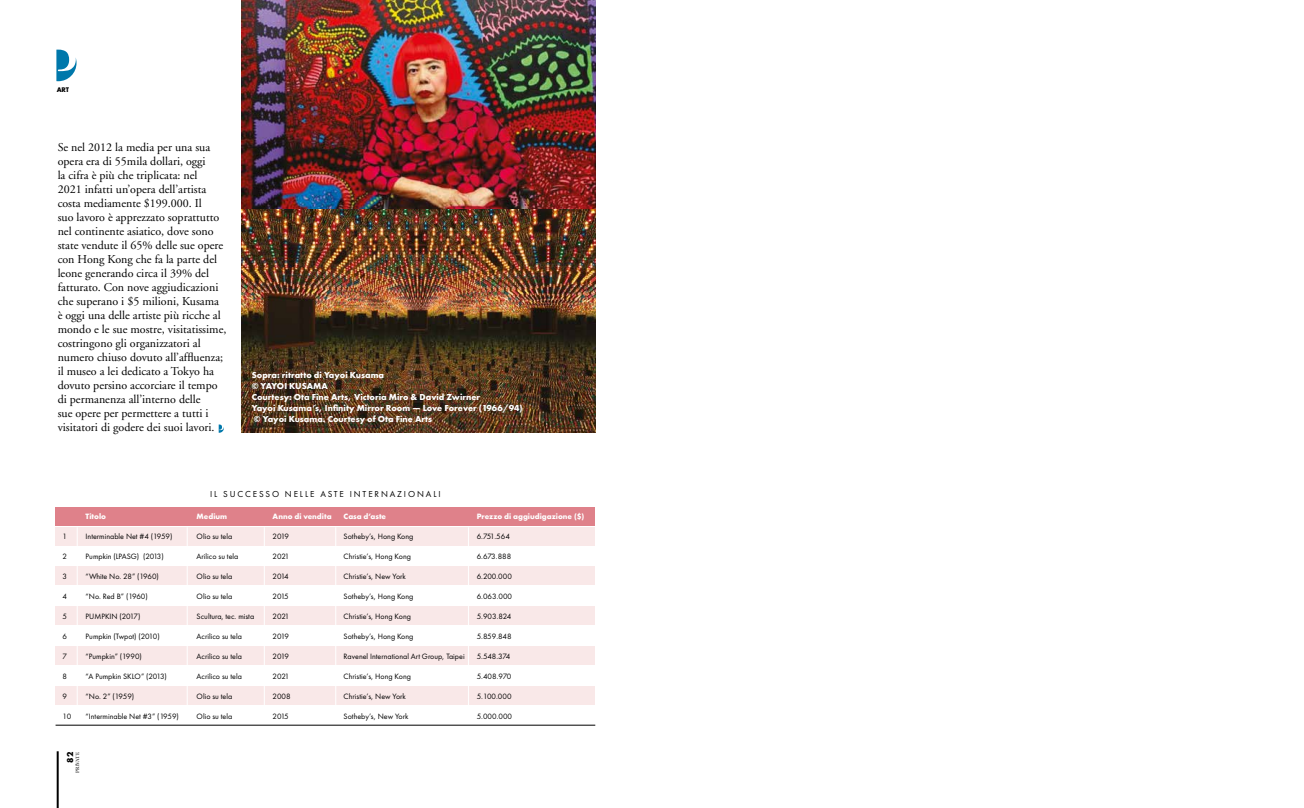
<style>
.page{position:relative;width:1304px;height:808px;background:#fff}
.page>*{position:absolute;margin:0;border:0;box-sizing:border-box;transform-origin:0 0}
.t1{font:12px/14px "Adobe Garamond";color:#000}
.t2{font:700 9px/11px "Futura PT";color:#fff}
.t3{font:9px "Futura PT";letter-spacing:.21em;color:#000}
.t4{font:700 9px "Futura PT";color:#000}
.t5{font:8px "Futura PT";color:#000}
.t6{font:700 8px "Futura PT";color:#fff}
.t7{font:700 7px "Futura PT";color:#000}
.t8{font:5px "Baskerville";color:#000}
</style>
<div class="page">
<svg style="left:56px;top:50px;width:21px;height:31px"></svg>
<hr style="left:57px;top:751px;width:2px;height:57px;background:#000">
<img style="left:241px;top:0;width:354px;height:432px">
<div style="left:56px;top:687px;width:539px;height:18px;background:#f9e8e8"></div>
<div style="left:56px;top:647px;width:539px;height:18px;background:#f9e8e8"></div>
<div style="left:56px;top:606px;width:539px;height:18px;background:#f9e8e8"></div>
<div style="left:56px;top:566px;width:539px;height:18px;background:#f9e8e8"></div>
<div style="left:56px;top:527px;width:539px;height:18px;background:#f9e8e8"></div>
<div style="left:56px;top:508px;width:539px;height:18px;background:#df818a"></div>
<hr style="left:77px;top:527px;width:1px;height:198px;background:#fff">
<hr style="left:187px;top:527px;width:1px;height:198px;background:#fff">
<hr style="left:264px;top:527px;width:1px;height:198px;background:#fff">
<hr style="left:335px;top:527px;width:1px;height:198px;background:#fff">
<hr style="left:468px;top:527px;width:1px;height:198px;background:#fff">
<hr style="left:56px;top:725px;width:539px;height:1px;background:#000">
<svg style="left:219px;top:424px;width:5px;height:9px"></svg>
<p class="t7" style="left:57px;top:86px;width:14px">ART</p>
<p class="t1" style="left:58px;top:141px;width:170px">Se nel 2012 la media per una sua opera era di 55mila dollari, oggi<br>la cifra è più che triplicata: nel<br>2021 infatti un’opera dell’artista costa mediamente $199.000. Il<br>suo lavoro è apprezzato soprattutto nel continente asiatico, dove sono state vendute il 65% delle sue opere con Hong Kong che fa la parte del leone generando circa il 39% del fatturato. Con nove aggiudicazioni che superano i $5 milioni, Kusama è oggi una delle artiste più ricche al mondo e le sue mostre, visitatissime, costringono gli organizzatori al numero chiuso dovuto all’affluenza; il museo a lei dedicato a Tokyo ha dovuto persino accorciare il tempo di permanenza all’interno delle<br>sue opere per permettere a tutti i visitatori di godere dei suoi lavori.</p>
<p class="t2" style="left:252px;top:369px;width:273px">Sopra: ritratto di Yayoi Kusama<br>© YAYOI KUSAMA<br>Courtesy: Ota Fine Arts, Victoria Miro &amp; David Zwirner<br>Yayoi Kusama’s, Infinity Mirror Room — Love Forever (1966/94) © Yayoi Kusama. Courtesy of Ota Fine Arts</p>
<p class="t3" style="left:210px;top:488px;width:232px">IL SUCCESSO NELLE ASTE INTERNAZIONALI</p>
<p class="t6" style="left:86px;top:511px;width:22px">Titolo</p>
<p class="t6" style="left:197px;top:511px;width:32px">Medium</p>
<p class="t6" style="left:273px;top:511px;width:60px">Anno di vendita</p>
<p class="t6" style="left:344px;top:511px;width:44px">Casa d’aste</p>
<p class="t6" style="left:477px;top:511px;width:109px">Prezzo di aggiudigazione ($)</p>
<p class="t5" style="left:63px;top:531px;width:6px">1</p>
<p class="t5" style="left:86px;top:531px;width:88px">Interminable Net #4 (1959)</p>
<p class="t5" style="left:197px;top:531px;width:37px">Olio su tela</p>
<p class="t5" style="left:273px;top:531px;width:18px">2019</p>
<p class="t5" style="left:344px;top:531px;width:71px">Sotheby’s, Hong Kong</p>
<p class="t5" style="left:477px;top:531px;width:35px">6.751.564</p>
<p class="t5" style="left:63px;top:551px;width:6px">2</p>
<p class="t5" style="left:86px;top:551px;width:80px">Pumpkin (LPASG) (2013)</p>
<p class="t5" style="left:197px;top:551px;width:43px">Arilico su tela</p>
<p class="t5" style="left:273px;top:551px;width:18px">2021</p>
<p class="t5" style="left:344px;top:551px;width:69px">Christie’s, Hong Kong</p>
<p class="t5" style="left:477px;top:551px;width:36px">6.673.888</p>
<p class="t5" style="left:63px;top:571px;width:6px">3</p>
<p class="t5" style="left:86px;top:571px;width:75px">“White No. 28” (1960)</p>
<p class="t5" style="left:197px;top:571px;width:37px">Olio su tela</p>
<p class="t5" style="left:273px;top:571px;width:18px">2014</p>
<p class="t5" style="left:344px;top:571px;width:64px">Christie’s, New York</p>
<p class="t5" style="left:477px;top:571px;width:37px">6.200.000</p>
<p class="t5" style="left:63px;top:591px;width:6px">4</p>
<p class="t5" style="left:86px;top:591px;width:64px">“No. Red B” (1960)</p>
<p class="t5" style="left:197px;top:591px;width:37px">Olio su tela</p>
<p class="t5" style="left:273px;top:591px;width:18px">2015</p>
<p class="t5" style="left:344px;top:591px;width:71px">Sotheby’s, Hong Kong</p>
<p class="t5" style="left:477px;top:591px;width:37px">6.063.000</p>
<p class="t5" style="left:63px;top:611px;width:6px">5</p>
<p class="t5" style="left:86px;top:611px;width:56px">PUMPKIN (2017)</p>
<p class="t5" style="left:197px;top:611px;width:59px">Scultura, tec. mista</p>
<p class="t5" style="left:273px;top:611px;width:18px">2021</p>
<p class="t5" style="left:344px;top:611px;width:69px">Christie’s, Hong Kong</p>
<p class="t5" style="left:477px;top:611px;width:36px">5.903.824</p>
<p class="t5" style="left:63px;top:631px;width:6px">6</p>
<p class="t5" style="left:86px;top:631px;width:76px">Pumpkin (Twpot) (2010)</p>
<p class="t5" style="left:197px;top:631px;width:47px">Acrilico su tela</p>
<p class="t5" style="left:273px;top:631px;width:18px">2019</p>
<p class="t5" style="left:344px;top:631px;width:71px">Sotheby’s, Hong Kong</p>
<p class="t5" style="left:477px;top:631px;width:36px">5.859.848</p>
<p class="t5" style="left:63px;top:651px;width:6px">7</p>
<p class="t5" style="left:86px;top:651px;width:58px">“Pumpkin” (1990)</p>
<p class="t5" style="left:197px;top:651px;width:47px">Acrilico su tela</p>
<p class="t5" style="left:273px;top:651px;width:18px">2019</p>
<p class="t5" style="left:344px;top:651px;width:123px">Ravenel International Art Group, Taipei</p>
<p class="t5" style="left:477px;top:651px;width:35px">5.548.374</p>
<p class="t5" style="left:63px;top:671px;width:6px">8</p>
<p class="t5" style="left:86px;top:671px;width:83px">“A Pumpkin SKLO” (2013)</p>
<p class="t5" style="left:197px;top:671px;width:47px">Acrilico su tela</p>
<p class="t5" style="left:273px;top:671px;width:18px">2021</p>
<p class="t5" style="left:344px;top:671px;width:69px">Christie’s, Hong Kong</p>
<p class="t5" style="left:477px;top:671px;width:36px">5.408.970</p>
<p class="t5" style="left:63px;top:691px;width:6px">9</p>
<p class="t5" style="left:86px;top:691px;width:50px">“No. 2” (1959)</p>
<p class="t5" style="left:197px;top:691px;width:37px">Olio su tela</p>
<p class="t5" style="left:273px;top:691px;width:19px">2008</p>
<p class="t5" style="left:344px;top:691px;width:64px">Christie’s, New York</p>
<p class="t5" style="left:477px;top:691px;width:36px">5.100.000</p>
<p class="t5" style="left:63px;top:711px;width:10px">10</p>
<p class="t5" style="left:86px;top:711px;width:95px">“Interminable Net #3” (1959)</p>
<p class="t5" style="left:197px;top:711px;width:37px">Olio su tela</p>
<p class="t5" style="left:273px;top:711px;width:18px">2015</p>
<p class="t5" style="left:344px;top:711px;width:66px">Sotheby’s, New York</p>
<p class="t5" style="left:477px;top:711px;width:37px">5.000.000</p>
<p class="t4" style="left:64px;top:763px;width:12px;rotate:-90deg">82</p>
<p class="t8" style="left:74px;top:773px;width:22px;rotate:-90deg">PRIVATE</p>
</div>
